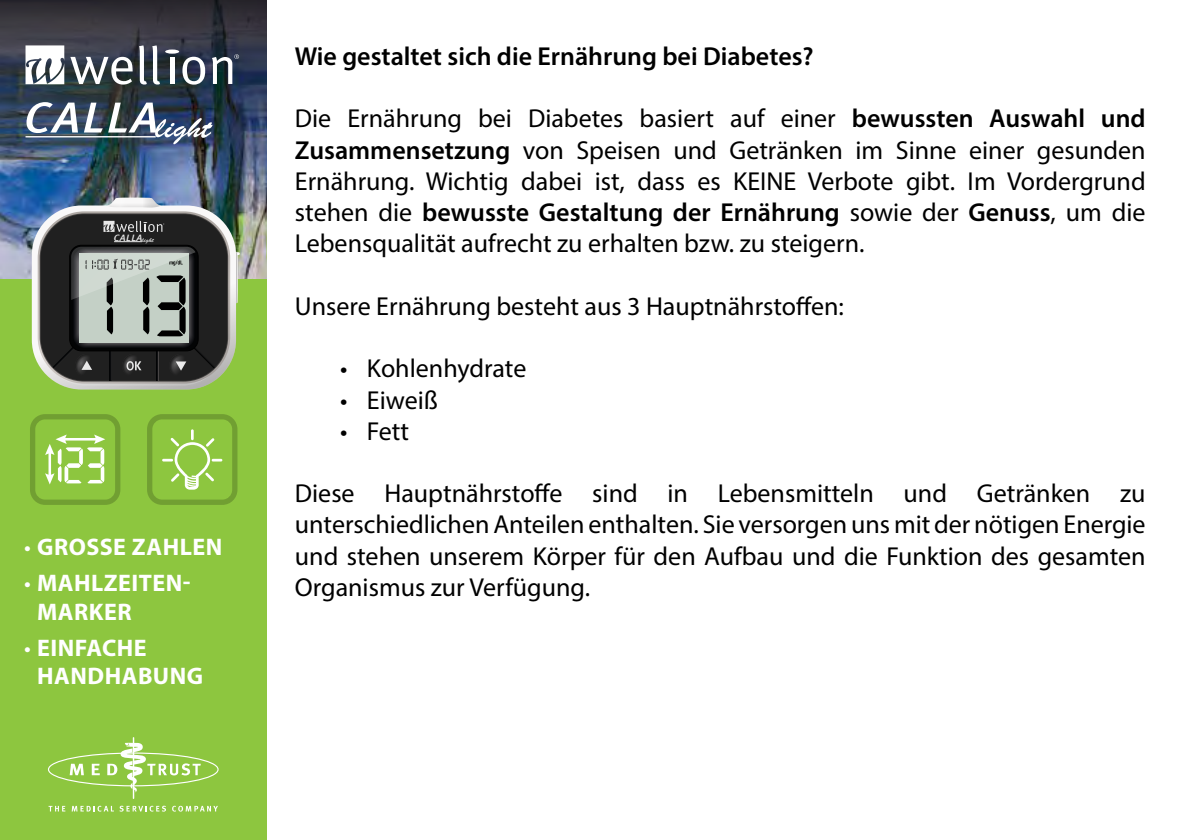
<style>
.page{position:relative;width:1191px;height:840px;background:#fff}
.page>*{position:absolute;margin:0;border:0;box-sizing:border-box;transform-origin:0 0}
.t1{font:26px/31.2px "Myriad Pro";color:#000;text-align:justify}
.t2{font:600 26px "Myriad Pro";color:#000}
.t3{font:700 24px/28.8px "Myriad Pro";letter-spacing:.02em;color:#fff}
.t4{font:italic 500 9.2px "Meta";letter-spacing:.05em;color:#fff;scale:1.1 1}
.s1{font-weight:400}
.s2{font-weight:600}
</style>
<div class="page">
<div style="left:0;top:278px;width:266px;height:561px;background:#8dc63f"></div>
<img style="left:0;top:179px;width:266px;height:99px">
<img style="left:0;top:0;width:266px;height:179px">
<svg style="left:27px;top:102px;width:51px;height:31px"></svg>
<hr style="left:26px;top:136px;width:130px;height:1px;background:#fff">
<img style="left:84px;top:102px;width:129px;height:42px">
<svg style="left:139px;top:45px;width:21px;height:39px"></svg>
<div style="left:170px;top:58px;width:5px;height:26px;background:#fff"></div>
<svg style="left:182px;top:57px;width:23px;height:28px"></svg>
<svg style="left:70px;top:57px;width:63px;height:27px"></svg>
<div style="left:165px;top:49px;width:14px;height:5px;background:#fff;border-radius:50%"></div>
<svg style="left:212px;top:54px;width:27px;height:30px"></svg>
<svg style="left:26px;top:45px;width:38px;height:39px"></svg>
<svg style="left:70px;top:763px;width:14px;height:11px"></svg>
<svg style="left:92px;top:763px;width:8px;height:11px"></svg>
<svg style="left:107px;top:737px;width:94px;height:61px"></svg>
<svg style="left:49px;top:805px;width:16px;height:6px"></svg>
<svg style="left:72px;top:805px;width:94px;height:6px"></svg>
<svg style="left:172px;top:805px;width:46px;height:6px"></svg>
<svg style="left:32px;top:197px;width:208px;height:192px;background:#666c67"></svg>
<svg style="left:30px;top:414px;width:90px;height:90px"></svg>
<svg style="left:147px;top:414px;width:90px;height:90px"></svg>
<p class="t4" style="left:114px;top:232px;width:38px">CALLA<sub>light</sub></p>
<p class="t3" style="left:24px;top:531px;width:200px"><span class="s1">•</span> GROSSE ZAHLEN</p>
<p class="t3" style="left:37px;top:567px;width:155px;text-indent:-13px"><span class="s1">•</span> MAHLZEITEN-<br>MARKER</p>
<p class="t3" style="left:37px;top:632px;width:167px;text-indent:-13px"><span class="s1">•</span> EINFACHE<br>HANDHABUNG</p>
<p class="t2" style="left:295px;top:40px;width:520px">Wie gestaltet sich die Ernährung bei Diabetes?</p>
<p class="t1" style="left:295px;top:103px;width:852px">Die Ernährung bei Diabetes basiert auf einer <span class="s2">bewussten Auswahl und Zusammensetzung</span> von Speisen und Getränken im Sinne einer gesunden Ernährung. Wichtig dabei ist, dass es KEINE Verbote gibt. Im Vordergrund stehen die <span class="s2">bewusste Gestaltung der Ernährung</span> sowie der <span class="s2">Genuss</span>, um die Lebensqualität aufrecht zu erhalten bzw. zu steigern.</p>
<p class="t1" style="left:295px;top:290px;width:550px">Unsere Ernährung besteht aus 3 Hauptnährstoffen:</p>
<p class="t1" style="left:340px;top:352px;width:188px">• Kohlenhydrate</p>
<p class="t1" style="left:340px;top:383px;width:99px">• Eiweiß</p>
<p class="t1" style="left:340px;top:415px;width:70px">• Fett</p>
<p class="t1" style="left:295px;top:477px;width:852px">Diese Hauptnährstoffe sind in Lebensmitteln und Getränken zu unterschiedlichen Anteilen enthalten. Sie versorgen uns mit der nötigen Energie und stehen unserem Körper für den Aufbau und die Funktion des gesamten Organismus zur Verfügung.</p>
</div>
